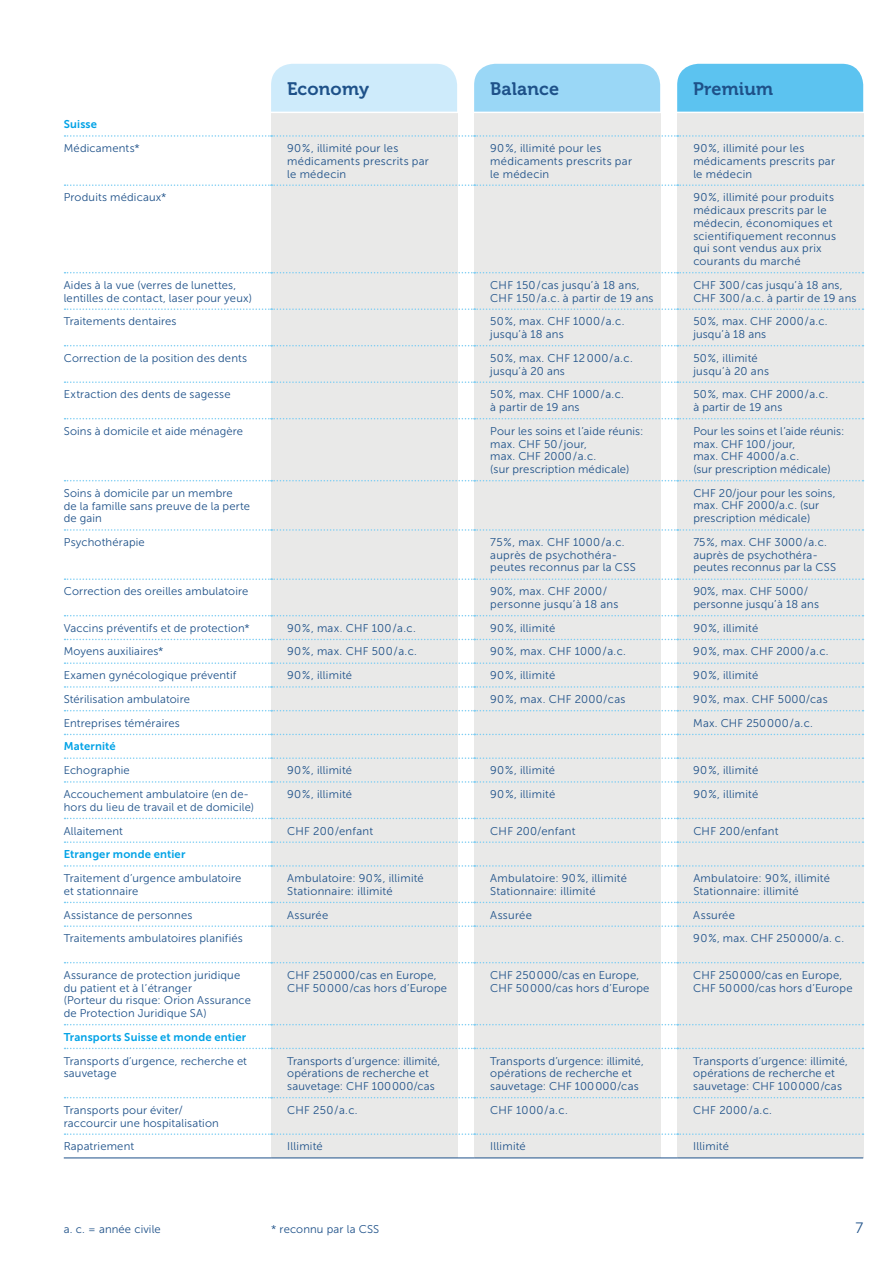
<style>
.page{position:relative;width:893px;height:1263px;background:#fff}
.page>*{position:absolute;margin:0;border:0;box-sizing:border-box;transform-origin:0 0}
.t1{font:18px "Museo 700";letter-spacing:.01em;color:#1e5189}
.t2{font:15px "Museo Sans 300";color:#1e5189}
.t3{font:11.25px/12.8px "Museo Sans 300";letter-spacing:.015em;color:#1e5189}
.t4{font:11.25px "Museo Sans 700";letter-spacing:.015em;color:#00a2e6}
</style>
<div class="page">
<div style="left:271px;top:64px;width:186px;height:48px;background:#ceebfb"></div>
<div style="left:474px;top:64px;width:186px;height:48px;background:#9ad7f6"></div>
<div style="left:677px;top:64px;width:186px;height:48px;background:#5cc3f0"></div>
<div style="left:271px;top:113px;width:186px;height:1045px;background:#e9e9e8"></div>
<div style="left:474px;top:113px;width:186px;height:1045px;background:#e9e9e8"></div>
<div style="left:677px;top:113px;width:186px;height:1045px;background:#e9e9e8"></div>
<svg style="left:65px;top:135px;width:798px;height:2px"></svg>
<svg style="left:65px;top:184px;width:798px;height:2px"></svg>
<svg style="left:65px;top:272px;width:798px;height:1px"></svg>
<svg style="left:65px;top:308px;width:798px;height:2px"></svg>
<svg style="left:65px;top:345px;width:798px;height:1px"></svg>
<svg style="left:65px;top:381px;width:798px;height:2px"></svg>
<svg style="left:65px;top:418px;width:798px;height:1px"></svg>
<svg style="left:65px;top:480px;width:798px;height:1px"></svg>
<svg style="left:65px;top:529px;width:798px;height:2px"></svg>
<svg style="left:65px;top:578px;width:798px;height:2px"></svg>
<svg style="left:65px;top:615px;width:798px;height:1px"></svg>
<svg style="left:65px;top:639px;width:798px;height:1px"></svg>
<svg style="left:65px;top:662px;width:798px;height:2px"></svg>
<svg style="left:65px;top:686px;width:798px;height:2px"></svg>
<svg style="left:65px;top:710px;width:798px;height:1px"></svg>
<svg style="left:65px;top:734px;width:798px;height:1px"></svg>
<svg style="left:65px;top:757px;width:798px;height:2px"></svg>
<svg style="left:65px;top:781px;width:798px;height:2px"></svg>
<svg style="left:65px;top:818px;width:798px;height:1px"></svg>
<svg style="left:65px;top:841px;width:798px;height:2px"></svg>
<svg style="left:65px;top:865px;width:798px;height:2px"></svg>
<svg style="left:65px;top:902px;width:798px;height:1px"></svg>
<svg style="left:65px;top:925px;width:798px;height:2px"></svg>
<svg style="left:65px;top:962px;width:798px;height:1px"></svg>
<svg style="left:65px;top:1024px;width:798px;height:1px"></svg>
<svg style="left:65px;top:1048px;width:798px;height:1px"></svg>
<svg style="left:65px;top:1097px;width:798px;height:1px"></svg>
<hr style="left:64px;top:1157px;width:207px;height:1px;background:#1e5189">
<hr style="left:271px;top:1157px;width:203px;height:1px;background:#1e5189">
<hr style="left:474px;top:1157px;width:203px;height:1px;background:#1e5189">
<svg style="left:65px;top:1133px;width:798px;height:2px"></svg>
<hr style="left:677px;top:1157px;width:186px;height:1px;background:#1e5189">
<h1 class="t1" style="left:287px;top:79px;width:83px">Economy</h1>
<h1 class="t1" style="left:490px;top:79px;width:71px">Balance</h1>
<h1 class="t1" style="left:693px;top:79px;width:81px">Premium</h1>
<p class="t4" style="left:64px;top:118px;width:35px">Suisse</p>
<p class="t3" style="left:64px;top:142px;width:77px">Médicaments*</p>
<p class="t3" style="left:287px;top:142px;width:143px">90%, illimité pour les médicaments prescrits par le médecin</p>
<p class="t3" style="left:490px;top:142px;width:143px">90%, illimité pour les médicaments prescrits par le médecin</p>
<p class="t3" style="left:693px;top:142px;width:143px">90%, illimité pour les médicaments prescrits par le médecin</p>
<p class="t3" style="left:64px;top:191px;width:104px">Produits médicaux*</p>
<p class="t3" style="left:693px;top:191px;width:144px">90%, illimité pour produits médicaux prescrits par le médecin, économiques et scientifiquement reconnus qui sont vendus aux prix courants du marché</p>
<p class="t3" style="left:64px;top:279px;width:190px">Aides à la vue (verres de lunettes, lentilles de contact, laser pour yeux)</p>
<p class="t3" style="left:490px;top:279px;width:165px">CHF 150/cas jusqu’à 18 ans,<br>CHF 150/a.c. à partir de 19 ans</p>
<p class="t3" style="left:693px;top:279px;width:165px">CHF 300/cas jusqu’à 18 ans,<br>CHF 300/a.c. à partir de 19 ans</p>
<p class="t3" style="left:64px;top:315px;width:114px">Traitements dentaires</p>
<p class="t3" style="left:490px;top:315px;width:136px">50%, max. CHF 1000/a.c. jusqu’à 18 ans</p>
<p class="t3" style="left:693px;top:315px;width:136px">50%, max. CHF 2000/a.c. jusqu’à 18 ans</p>
<p class="t3" style="left:64px;top:352px;width:185px">Correction de la position des dents</p>
<p class="t3" style="left:490px;top:352px;width:144px">50%, max. CHF 12 000/a.c. jusqu’à 20 ans</p>
<p class="t3" style="left:693px;top:352px;width:77px">50%, illimité jusqu’à 20 ans</p>
<p class="t3" style="left:64px;top:388px;width:168px">Extraction des dents de sagesse</p>
<p class="t3" style="left:490px;top:388px;width:135px">50%, max. CHF 1000/a.c. à partir de 19 ans</p>
<p class="t3" style="left:693px;top:388px;width:136px">50%, max. CHF 2000/a.c. à partir de 19 ans</p>
<p class="t3" style="left:64px;top:425px;width:181px">Soins à domicile et aide ménagère</p>
<p class="t3" style="left:490px;top:425px;width:155px">Pour les soins et l’aide réunis: max. CHF 50/jour,<br>max. CHF 2000/a.c.<br>(sur prescription médicale)</p>
<p class="t3" style="left:693px;top:425px;width:153px">Pour les soins et l’aide réunis: max. CHF 100/jour,<br>max. CHF 4000/a.c.<br>(sur prescription médicale)</p>
<p class="t3" style="left:64px;top:487px;width:188px">Soins à domicile par un membre<br>de la famille sans preuve de la perte de gain</p>
<p class="t3" style="left:693px;top:487px;width:144px">CHF 20/jour pour les soins, max. CHF 2000/a.c. (sur prescription médicale)</p>
<p class="t3" style="left:64px;top:536px;width:83px">Psychothérapie</p>
<p class="t3" style="left:490px;top:536px;width:147px">75%, max. CHF 1000/a.c. auprès de psychothéra&shy;peutes reconnus par la CSS</p>
<p class="t3" style="left:693px;top:536px;width:144px">75%, max. CHF 3000/a.c. auprès de psychothéra&shy;peutes reconnus par la CSS</p>
<p class="t3" style="left:64px;top:585px;width:186px">Correction des oreilles ambulatoire</p>
<p class="t3" style="left:490px;top:585px;width:130px">90%, max. CHF 2000/ personne jusqu’à 18 ans</p>
<p class="t3" style="left:693px;top:585px;width:127px">90%, max. CHF 5000/ personne jusqu’à 18 ans</p>
<p class="t3" style="left:64px;top:621px;width:188px">Vaccins préventifs et de protection*</p>
<p class="t3" style="left:287px;top:621px;width:130px">90%, max. CHF 100/a.c.</p>
<p class="t3" style="left:490px;top:621px;width:66px">90%, illimité</p>
<p class="t3" style="left:693px;top:621px;width:66px">90%, illimité</p>
<p class="t3" style="left:64px;top:645px;width:101px">Moyens auxiliaires*</p>
<p class="t3" style="left:287px;top:645px;width:131px">90%, max. CHF 500/a.c.</p>
<p class="t3" style="left:490px;top:645px;width:137px">90%, max. CHF 1000/a.c.</p>
<p class="t3" style="left:693px;top:645px;width:137px">90%, max. CHF 2000/a.c.</p>
<p class="t3" style="left:64px;top:669px;width:174px">Examen gynécologique préventif</p>
<p class="t3" style="left:287px;top:669px;width:66px">90%, illimité</p>
<p class="t3" style="left:490px;top:669px;width:66px">90%, illimité</p>
<p class="t3" style="left:693px;top:669px;width:66px">90%, illimité</p>
<p class="t3" style="left:64px;top:693px;width:128px">Stérilisation ambulatoire</p>
<p class="t3" style="left:490px;top:693px;width:137px">90%, max. CHF 2000/cas</p>
<p class="t3" style="left:693px;top:693px;width:136px">90%, max. CHF 5000/cas</p>
<p class="t3" style="left:64px;top:716px;width:118px">Entreprises téméraires</p>
<p class="t3" style="left:693px;top:716px;width:121px">Max. CHF 250000/a.c.</p>
<p class="t4" style="left:64px;top:740px;width:53px">Maternité</p>
<p class="t3" style="left:64px;top:764px;width:68px">Echographie</p>
<p class="t3" style="left:287px;top:764px;width:66px">90%, illimité</p>
<p class="t3" style="left:490px;top:764px;width:66px">90%, illimité</p>
<p class="t3" style="left:693px;top:764px;width:66px">90%, illimité</p>
<p class="t3" style="left:64px;top:788px;width:192px">Accouchement ambulatoire (en de&shy;hors du lieu de travail et de domicile)</p>
<p class="t3" style="left:287px;top:788px;width:66px">90%, illimité</p>
<p class="t3" style="left:490px;top:788px;width:66px">90%, illimité</p>
<p class="t3" style="left:693px;top:788px;width:66px">90%, illimité</p>
<p class="t3" style="left:64px;top:824px;width:61px">Allaitement</p>
<p class="t3" style="left:287px;top:824px;width:87px">CHF 200/enfant</p>
<p class="t3" style="left:490px;top:824px;width:87px">CHF 200/enfant</p>
<p class="t3" style="left:693px;top:824px;width:87px">CHF 200/enfant</p>
<p class="t4" style="left:64px;top:848px;width:123px">Etranger monde entier</p>
<p class="t3" style="left:64px;top:872px;width:179px">Traitement d’urgence ambulatoire et stationnaire</p>
<p class="t3" style="left:287px;top:872px;width:138px">Ambulatoire: 90%, illimité<br>Stationnaire: illimité</p>
<p class="t3" style="left:490px;top:872px;width:138px">Ambulatoire: 90%, illimité<br>Stationnaire: illimité</p>
<p class="t3" style="left:693px;top:872px;width:138px">Ambulatoire: 90%, illimité<br>Stationnaire: illimité</p>
<p class="t3" style="left:64px;top:908px;width:130px">Assistance de personnes</p>
<p class="t3" style="left:287px;top:908px;width:43px">Assurée</p>
<p class="t3" style="left:490px;top:908px;width:43px">Assurée</p>
<p class="t3" style="left:693px;top:908px;width:43px">Assurée</p>
<p class="t3" style="left:64px;top:932px;width:181px">Traitements ambulatoires planifiés</p>
<p class="t3" style="left:693px;top:932px;width:152px">90%, max. CHF 250000/a. c.</p>
<p class="t3" style="left:64px;top:969px;width:189px">Assurance de protection juridique du patient et à l’étranger<br>(Porteur du risque: Orion Assurance de Protection Juridique SA)</p>
<p class="t3" style="left:287px;top:968px;width:161px">CHF 250000/cas en Europe,<br>CHF 50000/cas hors d’Europe</p>
<p class="t3" style="left:490px;top:968px;width:161px">CHF 250000/cas en Europe,<br>CHF 50000/cas hors d’Europe</p>
<p class="t3" style="left:693px;top:968px;width:161px">CHF 250000/cas en Europe,<br>CHF 50000/cas hors d’Europe</p>
<p class="t4" style="left:64px;top:1030px;width:184px">Transports Suisse et monde entier</p>
<p class="t3" style="left:64px;top:1054px;width:185px">Transports d’urgence, recherche et sauvetage</p>
<p class="t3" style="left:287px;top:1054px;width:155px">Transports d’urgence: illimité, opérations de recherche et sauvetage: CHF 100000/cas</p>
<p class="t3" style="left:490px;top:1054px;width:155px">Transports d’urgence: illimité, opérations de recherche et sauvetage: CHF 100000/cas</p>
<p class="t3" style="left:693px;top:1054px;width:156px">Transports d’urgence: illimité, opérations de recherche et sauvetage: CHF 100000/cas</p>
<p class="t3" style="left:64px;top:1103px;width:157px">Transports pour éviter/ raccourcir une hospitalisation</p>
<p class="t3" style="left:287px;top:1103px;width:72px">CHF 250/a.c.</p>
<p class="t3" style="left:490px;top:1103px;width:79px">CHF 1000/a.c.</p>
<p class="t3" style="left:693px;top:1103px;width:80px">CHF 2000/a.c.</p>
<p class="t3" style="left:64px;top:1140px;width:72px">Rapatriement</p>
<p class="t3" style="left:287px;top:1140px;width:37px">Illimité</p>
<p class="t3" style="left:490px;top:1140px;width:37px">Illimité</p>
<p class="t3" style="left:693px;top:1140px;width:37px">Illimité</p>
<p class="t3" style="left:64px;top:1222px;width:99px">a. c. = année civile</p>
<p class="t3" style="left:271px;top:1222px;width:110px">* reconnu par la CSS</p>
<h2 class="t2" style="left:855px;top:1219px;width:9px">7</h2>
</div>
